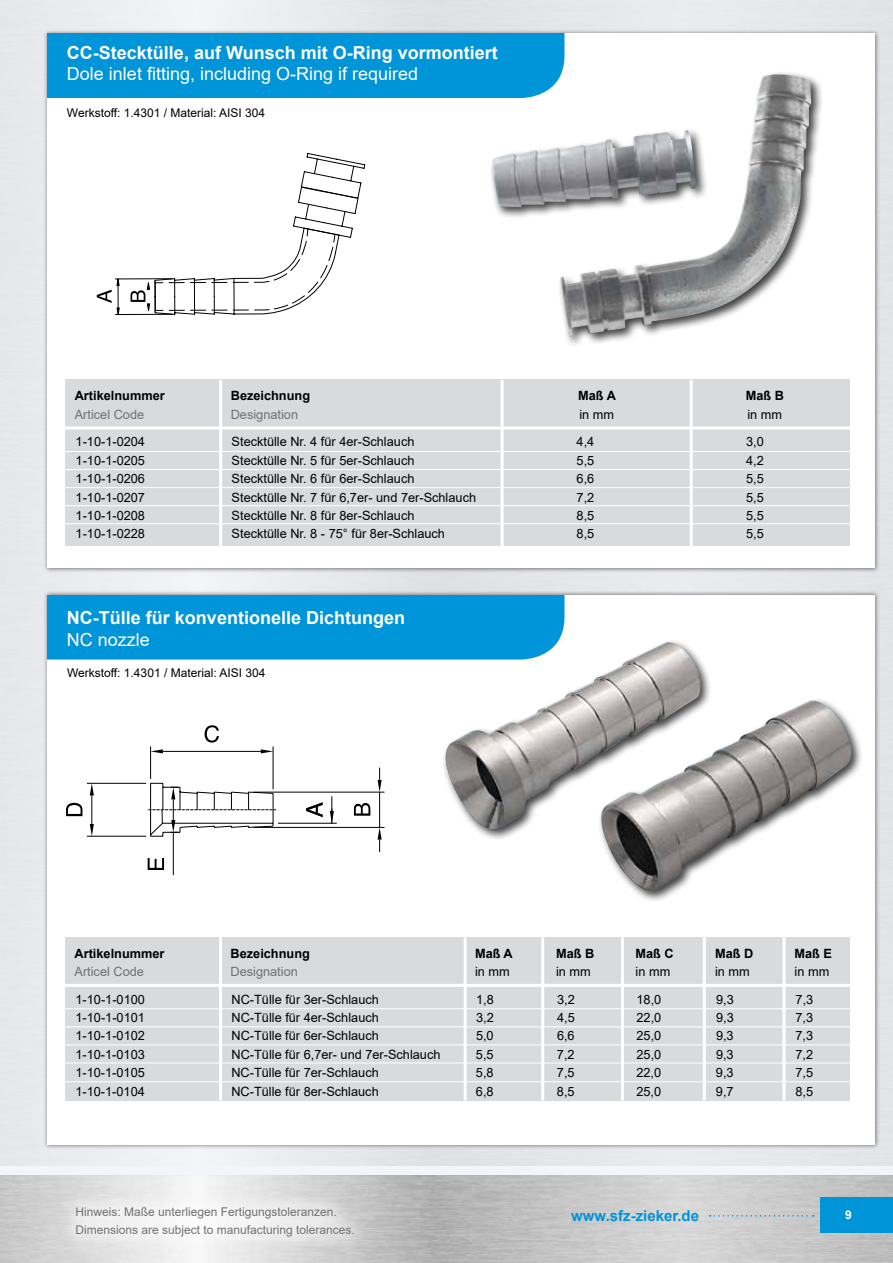
<style>
.page{position:relative;width:893px;height:1263px;background:#fff}
.page>*{position:absolute;margin:0;border:0;box-sizing:border-box;transform-origin:0 0}
.t1{font:700 18px "Arial";color:#fff}
.t2{font:18px "Arial";color:#fff}
.t3{font:700 15px "Arial";color:#0094d8}
.t4{font:12.75px "Arial";color:#000}
.t5{font:700 12.75px "Arial";color:#000}
.t6{font:12.75px "Arial";color:#707172}
.t7{font:12px/18px "Arial";color:#707172}
.t8{font:12px "Arial";color:#000}
.t9{font:700 12px "Arial";color:#fff}
</style>
<div class="page">
<img style="left:0;top:1175px;width:893px;height:88px">
<div style="left:58px;top:1189px;width:313px;height:65px;background:#fff;opacity:.75"></div>
<div style="left:821px;top:1197px;width:72px;height:36px;background:#0094d8"></div>
<svg style="left:710px;top:1215px;width:104px;height:1px"></svg>
<div style="left:43px;top:590px;width:836px;height:559px;background:#000;opacity:.5"></div>
<div style="left:48px;top:595px;width:827px;height:549px;background:#fff"></div>
<div style="left:48px;top:595px;width:516px;height:64px;background:#0094d8"></div>
<div style="left:43px;top:29px;width:836px;height:544px;background:#000;opacity:.5"></div>
<div style="left:48px;top:34px;width:827px;height:534px;background:#fff"></div>
<div style="left:48px;top:34px;width:516px;height:64px;background:#0094d8"></div>
<div style="left:65px;top:380px;width:785px;height:166px;background:#d9dadb"></div>
<hr style="left:65px;top:427px;width:785px;height:3px;background:#fff">
<hr style="left:65px;top:451px;width:785px;height:1px;background:#fff">
<hr style="left:65px;top:469px;width:785px;height:1px;background:#fff">
<hr style="left:65px;top:487px;width:785px;height:1px;background:#fff">
<hr style="left:65px;top:505px;width:785px;height:1px;background:#fff">
<hr style="left:65px;top:523px;width:785px;height:1px;background:#fff">
<hr style="left:219px;top:380px;width:3px;height:167px;background:#fff">
<hr style="left:501px;top:380px;width:3px;height:167px;background:#fff">
<hr style="left:690px;top:380px;width:3px;height:167px;background:#fff">
<div style="left:488px;top:71px;width:335px;height:278px;background:#000;opacity:.75"></div>
<img style="left:490px;top:74px;width:322px;height:263px">
<svg style="left:97px;top:153px;width:269px;height:162px"></svg>
<div style="left:442px;top:639px;width:422px;height:264px;background:#000;opacity:.75"></div>
<img style="left:444px;top:642px;width:408px;height:249px">
<hr style="left:253px;top:792px;width:131px;height:1px;background:#000">
<hr style="left:253px;top:827px;width:131px;height:1px;background:#000">
<svg style="left:66px;top:725px;width:316px;height:151px"></svg>
<div style="left:65px;top:937px;width:785px;height:163px;background:#d9dadb"></div>
<hr style="left:65px;top:984px;width:785px;height:3px;background:#fff">
<hr style="left:65px;top:1008px;width:785px;height:1px;background:#fff">
<hr style="left:65px;top:1026px;width:785px;height:1px;background:#fff">
<hr style="left:65px;top:1044px;width:785px;height:1px;background:#fff">
<hr style="left:219px;top:937px;width:3px;height:163px;background:#fff">
<hr style="left:464px;top:937px;width:3px;height:163px;background:#fff">
<hr style="left:541px;top:937px;width:3px;height:163px;background:#fff">
<hr style="left:621px;top:937px;width:3px;height:163px;background:#fff">
<hr style="left:703px;top:937px;width:3px;height:163px;background:#fff">
<hr style="left:782px;top:937px;width:3px;height:163px;background:#fff">
<hr style="left:65px;top:1062px;width:785px;height:1px;background:#fff">
<hr style="left:65px;top:1081px;width:785px;height:1px;background:#fff">
<h1 class="t1" style="left:67px;top:40px;width:432px">CC-Stecktülle, auf Wunsch mit O-Ring vormontiert</h1>
<h1 class="t2" style="left:67px;top:62px;width:353px">Dole inlet fitting, including O-Ring if required</h1>
<p class="t8" style="left:67px;top:105px;width:200px">Werkstoff: 1.4301 / Material: AISI 304</p>
<p class="t5" style="left:75px;top:387px;width:91px">Artikelnummer</p>
<p class="t5" style="left:231px;top:387px;width:81px">Bezeichnung</p>
<p class="t5" style="left:578px;top:387px;width:39px">Maß A</p>
<p class="t5" style="left:746px;top:387px;width:40px">Maß B</p>
<p class="t6" style="left:75px;top:405px;width:71px">Articel Code</p>
<p class="t6" style="left:231px;top:405px;width:69px">Designation</p>
<p class="t4" style="left:579px;top:405px;width:36px">in mm</p>
<p class="t4" style="left:747px;top:405px;width:36px">in mm</p>
<p class="t4" style="left:76px;top:433px;width:71px">1-10-1-0204</p>
<p class="t4" style="left:232px;top:433px;width:184px">Stecktülle Nr. 4 für 4er-Schlauch</p>
<p class="t4" style="left:577px;top:433px;width:19px">4,4</p>
<p class="t4" style="left:746px;top:433px;width:19px">3,0</p>
<p class="t4" style="left:76px;top:452px;width:71px">1-10-1-0205</p>
<p class="t4" style="left:232px;top:452px;width:184px">Stecktülle Nr. 5 für 5er-Schlauch</p>
<p class="t4" style="left:577px;top:452px;width:19px">5,5</p>
<p class="t4" style="left:746px;top:452px;width:19px">4,2</p>
<p class="t4" style="left:76px;top:470px;width:71px">1-10-1-0206</p>
<p class="t4" style="left:232px;top:470px;width:184px">Stecktülle Nr. 6 für 6er-Schlauch</p>
<p class="t4" style="left:577px;top:470px;width:19px">6,6</p>
<p class="t4" style="left:746px;top:470px;width:19px">5,5</p>
<p class="t4" style="left:76px;top:488px;width:71px">1-10-1-0207</p>
<p class="t4" style="left:232px;top:488px;width:246px">Stecktülle Nr. 7 für 6,7er- und 7er-Schlauch</p>
<p class="t4" style="left:577px;top:488px;width:19px">7,2</p>
<p class="t4" style="left:746px;top:488px;width:19px">5,5</p>
<p class="t4" style="left:76px;top:507px;width:71px">1-10-1-0208</p>
<p class="t4" style="left:232px;top:507px;width:184px">Stecktülle Nr. 8 für 8er-Schlauch</p>
<p class="t4" style="left:577px;top:507px;width:19px">8,5</p>
<p class="t4" style="left:746px;top:507px;width:19px">5,5</p>
<p class="t4" style="left:76px;top:525px;width:71px">1-10-1-0228</p>
<p class="t4" style="left:232px;top:525px;width:215px">Stecktülle Nr. 8 - 75° für 8er-Schlauch</p>
<p class="t4" style="left:577px;top:525px;width:19px">8,5</p>
<p class="t4" style="left:746px;top:525px;width:19px">5,5</p>
<h1 class="t1" style="left:67px;top:605px;width:340px">NC-Tülle für konventionelle Dichtungen</h1>
<h1 class="t2" style="left:67px;top:627px;width:85px">NC nozzle</h1>
<p class="t8" style="left:67px;top:664px;width:200px">Werkstoff: 1.4301 / Material: AISI 304</p>
<p class="t5" style="left:75px;top:944px;width:91px">Artikelnummer</p>
<p class="t5" style="left:231px;top:944px;width:81px">Bezeichnung</p>
<p class="t5" style="left:475px;top:944px;width:39px">Maß A</p>
<p class="t5" style="left:556px;top:944px;width:40px">Maß B</p>
<p class="t5" style="left:636px;top:944px;width:40px">Maß C</p>
<p class="t5" style="left:715px;top:944px;width:40px">Maß D</p>
<p class="t5" style="left:795px;top:944px;width:39px">Maß E</p>
<p class="t6" style="left:75px;top:963px;width:71px">Articel Code</p>
<p class="t6" style="left:231px;top:963px;width:69px">Designation</p>
<p class="t4" style="left:475px;top:963px;width:36px">in mm</p>
<p class="t4" style="left:556px;top:963px;width:36px">in mm</p>
<p class="t4" style="left:636px;top:963px;width:36px">in mm</p>
<p class="t4" style="left:715px;top:963px;width:36px">in mm</p>
<p class="t4" style="left:795px;top:963px;width:36px">in mm</p>
<p class="t4" style="left:76px;top:990px;width:71px">1-10-1-0100</p>
<p class="t4" style="left:232px;top:990px;width:149px">NC-Tülle für 3er-Schlauch</p>
<p class="t4" style="left:476px;top:990px;width:19px">1,8</p>
<p class="t4" style="left:557px;top:990px;width:19px">3,2</p>
<p class="t4" style="left:637px;top:990px;width:26px">18,0</p>
<p class="t4" style="left:716px;top:990px;width:19px">9,3</p>
<p class="t4" style="left:796px;top:990px;width:19px">7,3</p>
<p class="t4" style="left:76px;top:1009px;width:71px">1-10-1-0101</p>
<p class="t4" style="left:231px;top:1009px;width:149px">NC-Tülle für 4er-Schlauch</p>
<p class="t4" style="left:476px;top:1009px;width:19px">3,2</p>
<p class="t4" style="left:557px;top:1009px;width:19px">4,5</p>
<p class="t4" style="left:636px;top:1009px;width:26px">22,0</p>
<p class="t4" style="left:716px;top:1009px;width:19px">9,3</p>
<p class="t4" style="left:795px;top:1009px;width:19px">7,3</p>
<p class="t4" style="left:75px;top:1027px;width:71px">1-10-1-0102</p>
<p class="t4" style="left:231px;top:1027px;width:149px">NC-Tülle für 6er-Schlauch</p>
<p class="t4" style="left:476px;top:1027px;width:19px">5,0</p>
<p class="t4" style="left:557px;top:1027px;width:19px">6,6</p>
<p class="t4" style="left:636px;top:1027px;width:26px">25,0</p>
<p class="t4" style="left:716px;top:1027px;width:19px">9,3</p>
<p class="t4" style="left:795px;top:1027px;width:19px">7,3</p>
<p class="t4" style="left:75px;top:1045px;width:71px">1-10-1-0103</p>
<p class="t4" style="left:231px;top:1045px;width:211px">NC-Tülle für 6,7er- und 7er-Schlauch</p>
<p class="t4" style="left:476px;top:1045px;width:19px">5,5</p>
<p class="t4" style="left:557px;top:1045px;width:19px">7,2</p>
<p class="t4" style="left:636px;top:1045px;width:26px">25,0</p>
<p class="t4" style="left:716px;top:1045px;width:19px">9,3</p>
<p class="t4" style="left:795px;top:1045px;width:19px">7,2</p>
<p class="t4" style="left:75px;top:1064px;width:71px">1-10-1-0105</p>
<p class="t4" style="left:231px;top:1064px;width:149px">NC-Tülle für 7er-Schlauch</p>
<p class="t4" style="left:476px;top:1064px;width:19px">5,8</p>
<p class="t4" style="left:557px;top:1064px;width:19px">7,5</p>
<p class="t4" style="left:636px;top:1064px;width:26px">22,0</p>
<p class="t4" style="left:716px;top:1064px;width:19px">9,3</p>
<p class="t4" style="left:795px;top:1064px;width:19px">7,5</p>
<p class="t4" style="left:75px;top:1082px;width:71px">1-10-1-0104</p>
<p class="t4" style="left:231px;top:1082px;width:149px">NC-Tülle für 8er-Schlauch</p>
<p class="t4" style="left:476px;top:1082px;width:19px">6,8</p>
<p class="t4" style="left:557px;top:1082px;width:19px">8,5</p>
<p class="t4" style="left:636px;top:1082px;width:26px">25,0</p>
<p class="t4" style="left:716px;top:1082px;width:19px">9,7</p>
<p class="t4" style="left:795px;top:1082px;width:19px">8,5</p>
<p class="t7" style="left:75px;top:1202px;width:281px">Hinweis: Maße unterliegen Fertigungstoleranzen.<br>Dimensions are subject to manufacturing tolerances.</p>
<p class="t3" style="left:571px;top:1205px;width:129px">www.sfz-zieker.de</p>
<p class="t9" style="left:845px;top:1206px;width:8px">9</p>
</div>
